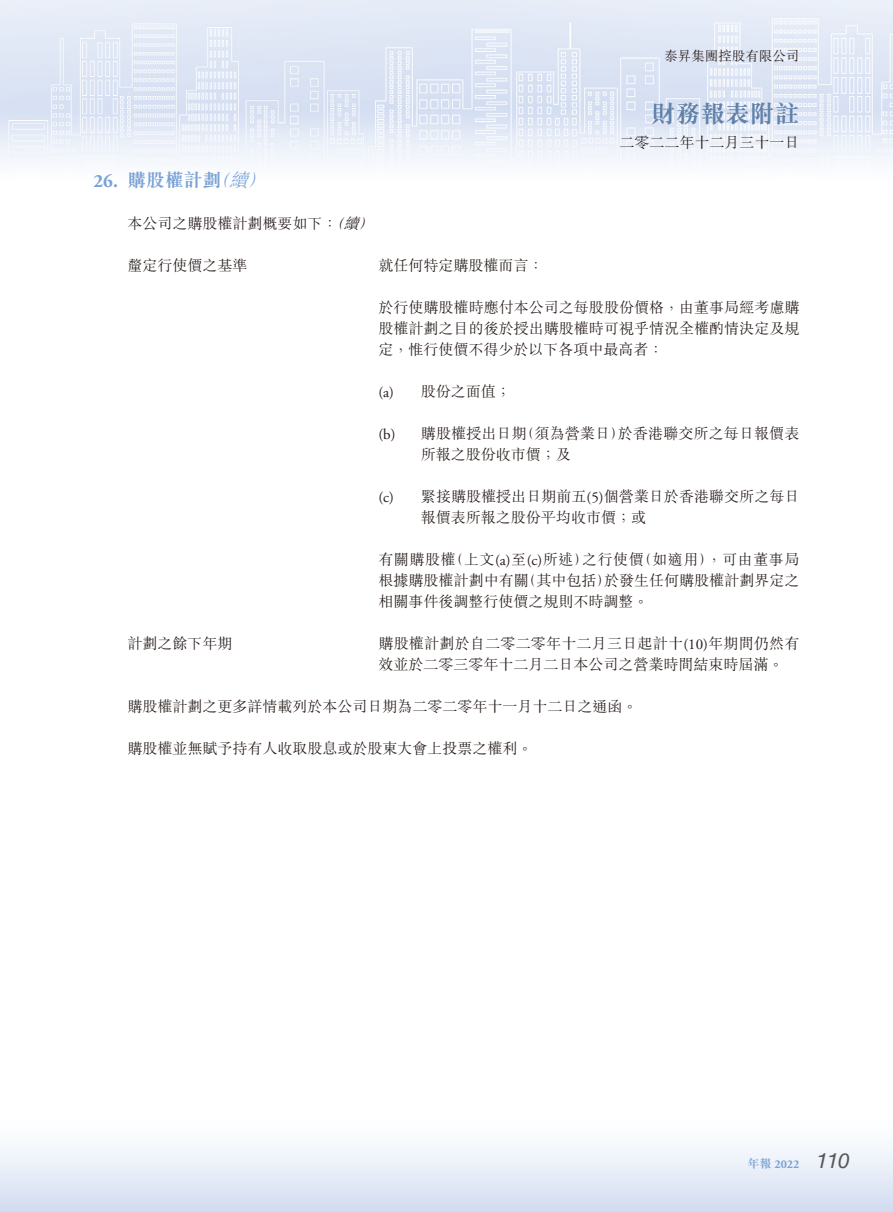
<style>
.page{position:relative;width:893px;height:1212px;background:#fff}
.page>*{position:absolute;margin:0;border:0;box-sizing:border-box;transform-origin:0 0}
.t1{font:24.75px "M Sung HK Bold E Ten B5 H";color:#6081aa}
.t2{font:italic 21px "Helvetica LT Std";color:#595857}
.t3{font:18.75px "M Sung HK Bold E Ten B5 H";color:#7aa2d6}
.t4{font:15px/21px "M Sung HK Light E Ten B5 H";color:#231916}
.t5{font:13.5px "M Sung HK Light E Ten B5 H";color:#231916}
.t6{font:700 12px "Adobe Garamond Pro";color:#7aa2d6}
.s1{font-family:"Adobe Garamond Pro";font-weight:700}
.s2{font-family:"M Sung HK Light E Ten B5 H";font-style:italic}
.s3{font-style:italic}
.s4{font-family:"Adobe Garamond Pro"}
.s5{font-family:"M Sung HK Bold E Ten B5 H";font-weight:400}
</style>
<div class="page">
<img style="left:0;top:0;width:893px;height:165px">
<div style="left:0;top:1115px;width:893px;height:97px;background:linear-gradient(to bottom,#fff,#d3ddf1)"></div>
<p class="t5" style="left:664px;top:51px;width:136px">泰昇集團控股有限公司</p>
<h1 class="t1" style="left:651px;top:104px;width:150px">財務報表附註</h1>
<p class="t4" style="left:619px;top:134px;width:181px">二零二二年十二月三十一日</p>
<p class="t3" style="left:94px;top:173px;width:179px"><span class="s1">26.</span> 購股權計劃<span class="s2">（續）</span></p>
<p class="t4" style="left:128px;top:215px;width:251px">本公司之購股權計劃概要如下：<span class="s3">（續）</span></p>
<p class="t4" style="left:128px;top:257px;width:121px">釐定行使價之基準</p>
<p class="t4" style="left:378px;top:257px;width:166px">就任何特定購股權而言：</p>
<p class="t4" style="left:378px;top:299px;width:422px;text-align:justify">於行使購股權時應付本公司之每股股份價格，由董事局經考慮購股權計劃之目的後於授出購股權時可視乎情況全權酌情決定及規定，惟行使價不得少於以下各項中最高者：</p>
<p class="t4" style="left:378px;top:383px;width:134px"><span class="s4">(a)</span> 股份之面值；</p>
<p class="t4" style="left:421px;top:425px;width:380px;text-indent:-43px"><span class="s4">(b)</span> 購股權授出日期（須為營業日）於香港聯交所之每日報價表所報之股份收市價；及</p>
<p class="t4" style="left:421px;top:488px;width:380px;text-indent:-43px"><span class="s4">(c)</span> 緊接購股權授出日期前五<span class="s4">(5)</span>個營業日於香港聯交所之每日報價表所報之股份平均收市價；或</p>
<p class="t4" style="left:378px;top:551px;width:422px;text-align:justify">有關購股權（上文<span class="s4">(a)</span>至<span class="s4">(c)</span>所述）之行使價（如適用），可由董事局根據購股權計劃中有關（其中包括）於發生任何購股權計劃界定之相關事件後調整行使價之規則不時調整。</p>
<p class="t4" style="left:128px;top:635px;width:106px">計劃之餘下年期</p>
<p class="t4" style="left:378px;top:635px;width:422px">購股權計劃於自二零二零年十二月三日起計十<span class="s4">(10)</span>年期間仍然有效並於二零三零年十二月二日本公司之營業時間結束時屆滿。</p>
<p class="t4" style="left:128px;top:698px;width:512px">購股權計劃之更多詳情載列於本公司日期為二零二零年十一月十二日之通函。</p>
<p class="t4" style="left:128px;top:740px;width:407px">購股權並無賦予持有人收取股息或於股東大會上投票之權利。</p>
<p class="t6" style="left:748px;top:1159px;width:53px"><span class="s5">年報</span> 2022</p>
<h2 class="t2" style="left:816px;top:1153px;width:35px">110</h2>
</div>
